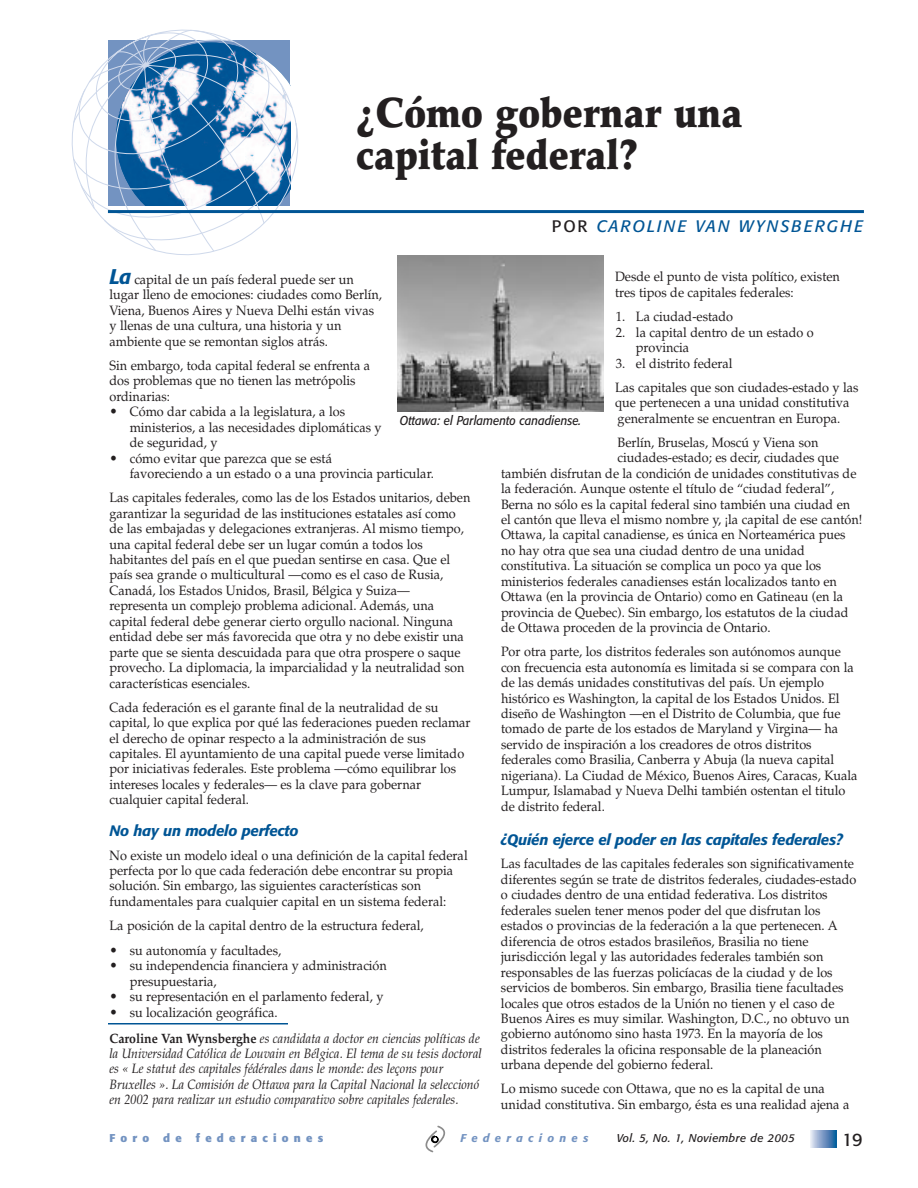
<style>
.page{position:relative;width:918px;height:1188px;background:#fff}
.page>*{position:absolute;margin:0;border:0;box-sizing:border-box;transform-origin:0 0}
.t1{font:900 42px/42px "Palatino";color:#231f20;scale:.9 1}
.t2{font:18px "Formata";color:#231f20}
.t3{font:italic 16.5px "Formata";letter-spacing:.115em;color:#005595}
.t4{font:italic 500 15px "Formata";letter-spacing:-.02em;color:#005595}
.t5{font:13.5px/15.5px "Palatino";color:#231f20;scale:.94 1}
.t6{font:italic 13.5px/15.3px "Palatino";color:#231f20;scale:.91 1}
.t7{font:italic 12.75px "Formata";color:#231f20;scale:.9 1}
.t8{font:italic 11.25px "Formata";letter-spacing:.03em;color:#231f20}
.t9{font:700 11.25px "Formata";letter-spacing:.465em;color:#7393c1}
.t10{font:italic 500 11.25px "Formata";letter-spacing:.465em;color:#7393c1}
.s1{font-style:normal;color:#231f20}
.s2{font-family:"Formata";font-weight:500;font-style:italic;font-size:21px;color:#005595}
.s3{font-size:14.25px}
.s4{font-weight:700;font-style:normal}
</style>
<div class="page">
<svg style="left:810px;top:1130px;width:27px;height:17px"></svg>
<svg style="left:425px;top:1125px;width:21px;height:28px"></svg>
<hr style="left:108px;top:1023px;width:180px;height:1px;background:#005595">
<img style="left:398px;top:256px;width:205px;height:155px">
<svg style="left:71px;top:29px;width:222px;height:223px"></svg>
<hr style="left:108px;top:210px;width:756px;height:3px;background:#005595">
<h1 class="t1" style="left:356px;top:96px;width:431px">¿Cómo gobernar una capital federal?</h1>
<p class="t3" style="left:552px;top:219px;width:313px"><span class="s1">POR</span> CAROLINE VAN WYNSBERGHE</p>
<p class="t5" style="left:109px;top:273px;width:291px"><span class="s2">La</span> capital de un país federal puede ser un lugar lleno de emociones: ciudades como Berlín, Viena, Buenos Aires y Nueva Delhi están vivas y llenas de una cultura, una historia y un ambiente que se remontan siglos atrás.</p>
<p class="t5" style="left:109px;top:359px;width:279px">Sin embargo, toda capital federal se enfrenta a dos problemas que no tienen las metrópolis ordinarias:</p>
<p class="t5" style="left:130px;top:406px;width:270px;text-indent:-20px"><span class="s3">•</span> Cómo dar cabida a la legislatura, a los ministerios, a las necesidades diplomáticas y de seguridad, y</p>
<p class="t5" style="left:130px;top:452px;width:325px;text-indent:-20px"><span class="s3">•</span> cómo evitar que parezca que se está<br>favoreciendo a un estado o a una provincia particular.</p>
<p class="t5" style="left:110px;top:491px;width:385px">Las capitales federales, como las de los Estados unitarios, deben garantizar la seguridad de las instituciones estatales así como de las embajadas y delegaciones extranjeras. Al mismo tiempo, una capital federal debe ser un lugar común a todos los habitantes del país en el que puedan sentirse en casa. Que el país sea grande o multicultural —como es el caso de Rusia, Canadá, los Estados Unidos, Brasil, Bélgica y Suiza— representa un complejo problema adicional. Además, una capital federal debe generar cierto orgullo nacional. Ninguna entidad debe ser más favorecida que otra y no debe existir una parte que se sienta descuidada para que otra prospere o saque provecho. La diplomacia, la imparcialidad y la neutralidad son características esenciales.</p>
<p class="t5" style="left:110px;top:701px;width:386px">Cada federación es el garante final de la neutralidad de su capital, lo que explica por qué las federaciones pueden reclamar el derecho de opinar respecto a la administración de sus capitales. El ayuntamiento de una capital puede verse limitado por iniciativas federales. Este problema —cómo equilibrar los intereses locales y federales— es la clave para gobernar cualquier capital federal.</p>
<p class="t4" style="left:110px;top:824px;width:191px">No hay un modelo perfecto</p>
<p class="t5" style="left:110px;top:849px;width:383px">No existe un modelo ideal o una definición de la capital federal perfecta por lo que cada federación debe encontrar su propia solución. Sin embargo, las siguientes características son fundamentales para cualquier capital en un sistema federal:</p>
<p class="t5" style="left:110px;top:920px;width:336px">La posición de la capital dentro de la estructura federal,</p>
<p class="t5" style="left:110px;top:944px;width:184px"><span class="s3">•</span> su autonomía y facultades,</p>
<p class="t5" style="left:130px;top:960px;width:275px;text-indent:-20px"><span class="s3">•</span> su independencia financiera y administración presupuestaria,</p>
<p class="t5" style="left:110px;top:990px;width:293px"><span class="s3">•</span> su representación en el parlamento federal, y</p>
<p class="t5" style="left:110px;top:1006px;width:180px"><span class="s3">•</span> su localización geográfica.</p>
<p class="t5" style="left:615px;top:271px;width:241px">Desde el punto de vista político, existen tres tipos de capitales federales:</p>
<p class="t5" style="left:616px;top:311px;width:126px">1. La ciudad-estado</p>
<p class="t5" style="left:636px;top:326px;width:191px;text-indent:-20px">2. la capital dentro de un estado o provincia</p>
<p class="t5" style="left:615px;top:353px;width:260px;line-height:24.2px">3. el distrito federal<br>Las capitales que son ciudades-estado y las</p>
<p class="t5" style="left:615px;top:396px;width:251px">que pertenecen a una unidad constitutiva generalmente se encuentran en Europa.</p>
<p class="t5" style="left:618px;top:436px;width:215px">Berlín, Bruselas, Moscú y Viena son</p>
<p class="t5" style="left:618px;top:451px;width:237px">ciudades-estado; es decir, ciudades que</p>
<p class="t5" style="left:501px;top:467px;width:380px">también disfrutan de la condición de unidades constitutivas de</p>
<p class="t5" style="left:501px;top:482px;width:356px">la federación. Aunque ostente el título de “ciudad federal”,</p>
<p class="t5" style="left:501px;top:498px;width:373px">Berna no sólo es la capital federal sino también una ciudad en</p>
<p class="t5" style="left:501px;top:513px;width:386px">el cantón que lleva el mismo nombre y, ¡la capital de ese cantón!</p>
<p class="t5" style="left:501px;top:529px;width:368px">Ottawa, la capital canadiense, es única en Norteamérica pues</p>
<p class="t5" style="left:501px;top:544px;width:325px">no hay otra que sea una ciudad dentro de una unidad</p>
<p class="t5" style="left:501px;top:560px;width:342px">constitutiva. La situación se complica un poco ya que los</p>
<p class="t5" style="left:501px;top:575px;width:359px">ministerios federales canadienses están localizados tanto en</p>
<p class="t5" style="left:501px;top:590px;width:365px">Ottawa (en la provincia de Ontario) como en Gatineau (en la</p>
<p class="t5" style="left:501px;top:606px;width:371px">provincia de Quebec). Sin embargo, los estatutos de la ciudad</p>
<p class="t5" style="left:501px;top:621px;width:288px">de Ottawa proceden de la provincia de Ontario.</p>
<p class="t5" style="left:501px;top:645px;width:381px">Por otra parte, los distritos federales son autónomos aunque con frecuencia esta autonomía es limitada si se compara con la de las demás unidades constitutivas del país. Un ejemplo histórico es Washington, la capital de los Estados Unidos. El diseño de Washington —en el Distrito de Columbia, que fue tomado de parte de los estados de Maryland y Virgina— ha servido de inspiración a los creadores de otros distritos federales como Brasilia, Canberra y Abuja (la nueva capital nigeriana). La Ciudad de México, Buenos Aires, Caracas, Kuala Lumpur, Islamabad y Nueva Delhi también ostentan el titulo de distrito federal.</p>
<p class="t4" style="left:501px;top:833px;width:343px">¿Quién ejerce el poder en las capitales federales?</p>
<p class="t5" style="left:501px;top:858px;width:380px">Las facultades de las capitales federales son significativamente diferentes según se trate de distritos federales, ciudades-estado o ciudades dentro de una entidad federativa. Los distritos federales suelen tener menos poder del que disfrutan los estados o provincias de la federación a la que pertenecen. A diferencia de otros estados brasileños, Brasilia no tiene jurisdicción legal y las autoridades federales también son responsables de las fuerzas policíacas de la ciudad y de los servicios de bomberos. Sin embargo, Brasilia tiene facultades locales que otros estados de la Unión no tienen y el caso de Buenos Aires es muy similar. Washington, D.C., no obtuvo un gobierno autónomo sino hasta 1973. En la mayoría de los distritos federales la oficina responsable de la planeación urbana depende del gobierno federal.</p>
<p class="t5" style="left:501px;top:1083px;width:372px">Lo mismo sucede con Ottawa, que no es la capital de una unidad constitutiva. Sin embargo, ésta es una realidad ajena a</p>
<p class="t7" style="left:400px;top:415px;width:203px">Ottawa: el Parlamento canadiense.</p>
<p class="t6" style="left:110px;top:1032px;width:411px"><span class="s4">Caroline Van Wynsberghe</span> es candidata a doctor en ciencias políticas de la Universidad Católica de Louvain en Bélgica. El tema de su tesis doctoral es « Le statut des capitales fédérales dans le monde: des leçons pour Bruxelles ». La Comisión de Ottawa para la Capital Nacional la seleccionó en 2002 para realizar un estudio comparativo sobre capitales federales.</p>
<p class="t9" style="left:110px;top:1133px;width:41px">Foro</p>
<p class="t9" style="left:163px;top:1133px;width:20px">d e</p>
<p class="t9" style="left:196px;top:1133px;width:129px">federaciones</p>
<p class="t10" style="left:461px;top:1133px;width:129px">Federaciones</p>
<p class="t8" style="left:617px;top:1133px;width:180px">Vol. 5, No. 1, Noviembre de 2005</p>
<h2 class="t2" style="left:842px;top:1132px;width:22px">19</h2>
</div>
